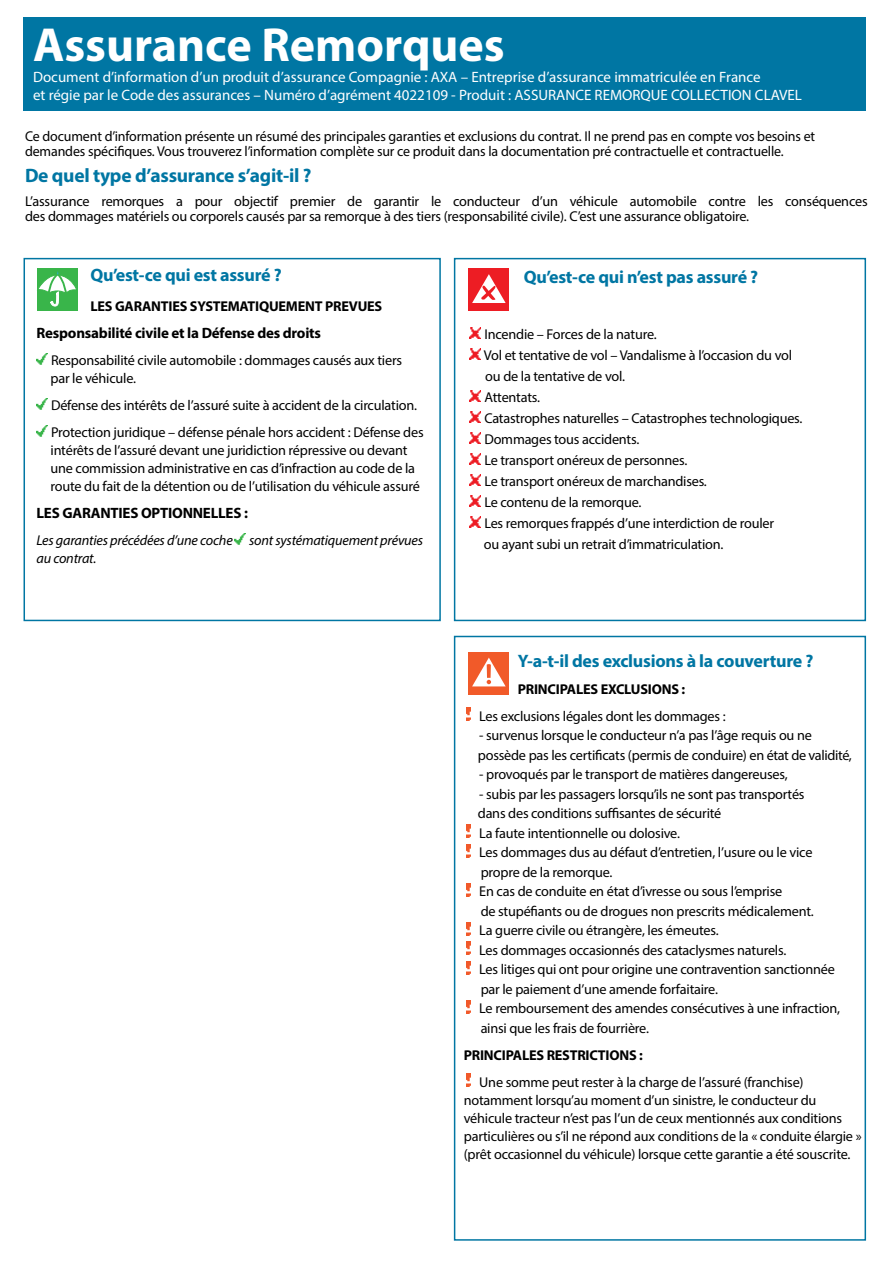
<style>
.page{position:relative;width:893px;height:1263px;background:#fff}
.page>*{position:absolute;margin:0;border:0;box-sizing:border-box;transform-origin:0 0}
.t1{font:700 48px "Myriad Pro";color:#fff}
.t2{font:700 19.5px "Myriad Pro";letter-spacing:-.015em;color:#0076a3}
.t3{font:700 18px "Myriad Pro";letter-spacing:-.015em;color:#0076a3}
.t4{font:15px/18px "Myriad Pro";color:#fff}
.t5{font:700 15px "Myriad Pro";letter-spacing:-.015em;color:#000}
.t6{font:14.25px/19.5px "Myriad Pro";letter-spacing:-.015em;color:#000}
.t7{font:700 14.25px "Myriad Pro";letter-spacing:-.015em;color:#000}
.t8{font:italic 14.25px/18px "Myriad Pro";letter-spacing:-.015em;color:#000}
</style>
<div class="page">
<svg style="left:37px;top:353px;width:10px;height:12px"></svg>
<svg style="left:37px;top:398px;width:10px;height:12px"></svg>
<svg style="left:37px;top:425px;width:10px;height:12px"></svg>
<svg style="left:235px;top:533px;width:11px;height:12px"></svg>
<div style="left:37px;top:268px;width:41px;height:42px;background:#39b54a"></div>
<svg style="left:39px;top:271px;width:37px;height:35px"></svg>
<svg style="left:470px;top:327px;width:11px;height:11px"></svg>
<svg style="left:470px;top:348px;width:11px;height:11px"></svg>
<svg style="left:470px;top:390px;width:11px;height:11px"></svg>
<svg style="left:470px;top:411px;width:11px;height:11px"></svg>
<svg style="left:470px;top:432px;width:11px;height:11px"></svg>
<svg style="left:470px;top:453px;width:11px;height:11px"></svg>
<svg style="left:470px;top:474px;width:11px;height:11px"></svg>
<svg style="left:470px;top:495px;width:11px;height:11px"></svg>
<svg style="left:470px;top:516px;width:11px;height:11px"></svg>
<div style="left:468px;top:268px;width:41px;height:43px;background:#ed1d24"></div>
<svg style="left:472px;top:274px;width:34px;height:29px"></svg>
<div style="left:24px;top:258px;width:417px;height:363px;border:2px solid #0076a3"></div>
<div style="left:454px;top:258px;width:412px;height:363px;border:2px solid #0076a3"></div>
<div style="left:24px;top:17px;width:842px;height:93px;background:#0076a3"></div>
<div style="left:454px;top:636px;width:412px;height:605px;border:2px solid #0076a3"></div>
<img style="left:467px;top:707px;width:3px;height:14px">
<img style="left:467px;top:824px;width:3px;height:14px">
<svg style="left:467px;top:844px;width:3px;height:13px"></svg>
<svg style="left:467px;top:883px;width:3px;height:13px"></svg>
<svg style="left:467px;top:922px;width:3px;height:13px"></svg>
<img style="left:467px;top:941px;width:3px;height:14px">
<svg style="left:467px;top:961px;width:3px;height:13px"></svg>
<svg style="left:467px;top:1000px;width:3px;height:13px"></svg>
<img style="left:467px;top:1073px;width:3px;height:14px">
<div style="left:468px;top:652px;width:41px;height:42px;background:#f15a29"></div>
<svg style="left:472px;top:658px;width:34px;height:28px"></svg>
<h1 class="t1" style="left:33px;top:13px;width:473px">Assurance Remorques</h1>
<p class="t4" style="left:33px;top:67px;width:770px">Document d’information d’un produit d’assurance Compagnie : AXA – Entreprise d’assurance immatriculée en France<br>et régie par le Code des assurances – Numéro d’agrément 4022109 - Produit : ASSURANCE REMORQUE COLLECTION CLAVEL</p>
<p class="t6" style="left:25px;top:129px;width:792px;line-height:15px">Ce document d’information présente un résumé des principales garanties et exclusions du contrat. Il ne prend pas en compte vos besoins et demandes spécifiques. Vous trouverez l’information complète sur ce produit dans la documentation pré contractuelle et contractuelle.</p>
<h2 class="t2" style="left:25px;top:163px;width:288px">De quel type d’assurance s’agit-il ?</h2>
<p class="t6" style="left:25px;top:193px;width:844px;line-height:15px">L’assurance remorques a pour objectif premier de garantir le conducteur d’un véhicule automobile contre les conséquences des dommages matériels ou corporels causés par sa remorque à des tiers (responsabilité civile). C’est une assurance obligatoire.</p>
<p class="t3" style="left:91px;top:264px;width:193px">Qu’est-ce qui est assuré ?</p>
<p class="t7" style="left:91px;top:297px;width:293px">LES GARANTIES SYSTEMATIQUEMENT PREVUES</p>
<p class="t5" style="left:37px;top:324px;width:286px">Responsabilité civile et la Défense des droits</p>
<p class="t6" style="left:50px;top:351px;width:353px;line-height:18px">Responsabilité civile automobile : dommages causés aux tiers par le véhicule.</p>
<p class="t6" style="left:51px;top:392px;width:374px;line-height:27px">Défense des intérêts de l’assuré suite à accident de la circulation.<br>Protection juridique – défense pénale hors accident : Défense des</p>
<p class="t6" style="left:51px;top:441px;width:371px;line-height:18px">intérêts de l’assuré devant une juridiction répressive ou devant une commission administrative en cas d’infraction au code de la route du fait de la détention ou de l’utilisation du véhicule assuré</p>
<p class="t5" style="left:37px;top:504px;width:213px">LES GARANTIES OPTIONNELLES :</p>
<p class="t8" style="left:37px;top:531px;width:388px">Les garanties précédées d’une coche sont systématiquement prévues au contrat.</p>
<p class="t3" style="left:524px;top:265px;width:236px">Qu’est-ce qui n’est pas assuré ?</p>
<p class="t6" style="left:484px;top:324px;width:320px;line-height:21px">Incendie – Forces de la nature.<br>Vol et tentative de vol – Vandalisme à l’occasion du vol ou de la tentative de vol.<br>Attentats.<br>Catastrophes naturelles – Catastrophes technologiques.<br>Dommages tous accidents.<br>Le transport onéreux de personnes.<br>Le transport onéreux de marchandises.<br>Le contenu de la remorque.<br>Les remorques frappés d’une interdiction de rouler<br>ou ayant subi un retrait d’immatriculation.</p>
<p class="t3" style="left:518px;top:649px;width:297px">Y-a-t-il des exclusions à la couverture ?</p>
<p class="t7" style="left:518px;top:680px;width:169px">PRINCIPALES EXCLUSIONS :</p>
<p class="t6" style="left:479px;top:706px;width:248px">Les exclusions légales dont les dommages :</p>
<p class="t6" style="left:478px;top:726px;width:376px">- survenus lorsque le conducteur n’a pas l’âge requis ou ne possède pas les certificats (permis de conduire) en état de validité,</p>
<p class="t6" style="left:479px;top:765px;width:310px">- provoqués par le transport de matières dangereuses,</p>
<p class="t6" style="left:478px;top:784px;width:364px">- subis par les passagers lorsqu’ils ne sont pas transportés<br>dans des conditions suffisantes de sécurité<br>La faute intentionnelle ou dolosive.<br>Les dommages dus au défaut d’entretien, l’usure ou le vice propre de la remorque.<br>En cas de conduite en état d’ivresse ou sous l’emprise<br>de stupéfiants ou de drogues non prescrits médicalement.<br>La guerre civile ou étrangère, les émeutes.<br>Les dommages occasionnés des cataclysmes naturels.<br>Les litiges qui ont pour origine une contravention sanctionnée par le paiement d’une amende forfaitaire.<br>Le remboursement des amendes consécutives à une infraction, ainsi que les frais de fourrière.</p>
<p class="t7" style="left:464px;top:1046px;width:181px">PRINCIPALES RESTRICTIONS :</p>
<p class="t6" style="left:464px;top:1073px;width:399px;line-height:18px;text-indent:16px">Une somme peut rester à la charge de l’assuré (franchise) notamment lorsqu’au moment d’un sinistre, le conducteur du véhicule tracteur n’est pas l’un de ceux mentionnés aux conditions particulières ou s’il ne répond aux conditions de la « conduite élargie » (prêt occasionnel du véhicule) lorsque cette garantie a été souscrite.</p>
</div>
